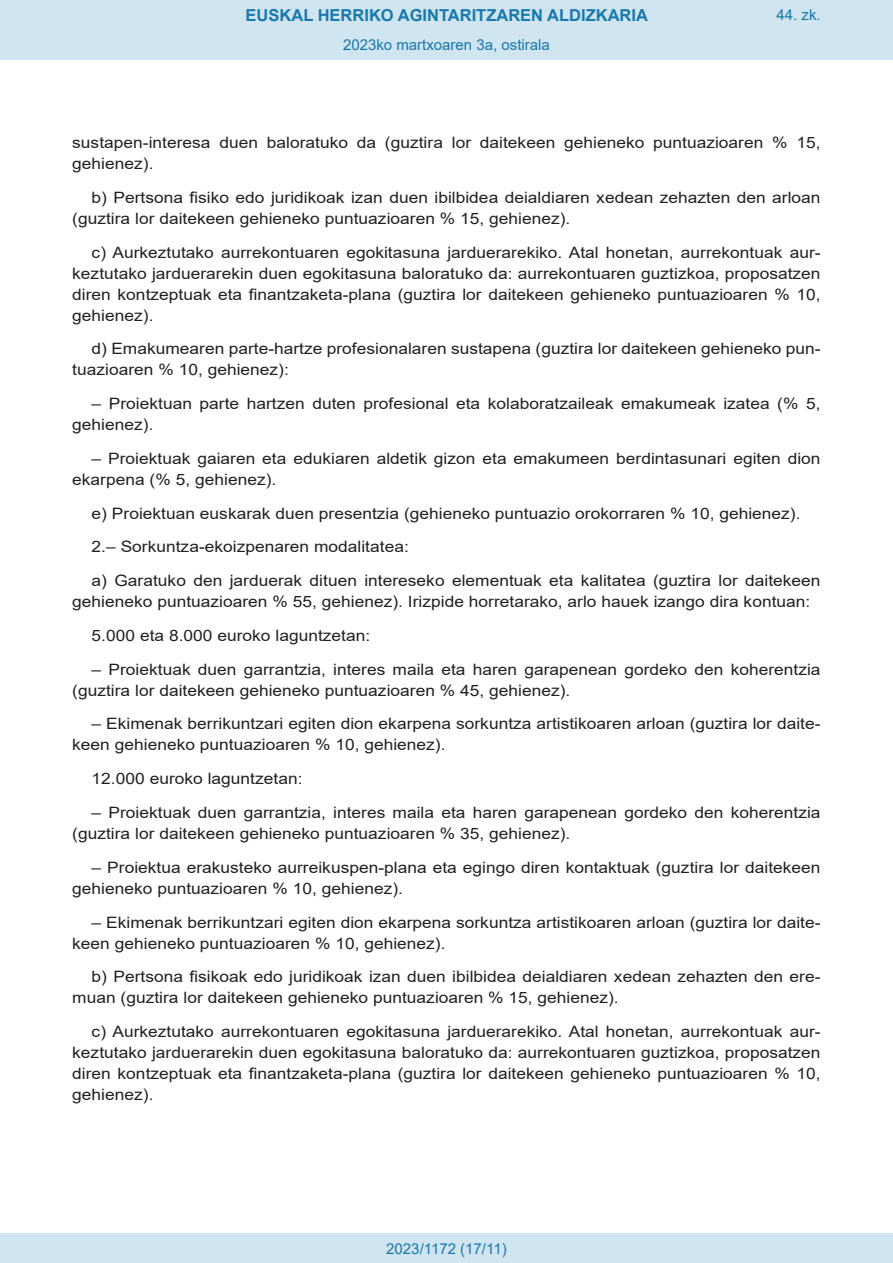
<style>
.page{position:relative;width:893px;height:1263px;background:#fff}
.page>*{position:absolute;margin:0;border:0;box-sizing:border-box;transform-origin:0 0}
.t1{font:700 16.5px "Arial";color:#1879ad}
.BOPVDetalle{font:15.6px/21px "Arial";color:#231f20;scale:1.11 1}
.Paginacion_Centro{font:15px "Arial";color:#1879ad}
</style>
<div class="page">
<div style="left:0;top:0;width:893px;height:60px;background:#d0e5f0"></div>
<div style="left:0;top:1233px;width:893px;height:30px;background:#d0e5f0"></div>
<p class="t1" style="left:246px;top:3px;width:404px">EUSKAL HERRIKO AGINTARITZAREN ALDIZKARIA</p>
<p class="Paginacion_Centro" style="left:343px;top:35px;width:208px">2023ko martxoaren 3a, ostirala</p>
<p class="Paginacion_Centro" style="left:776px;top:5px;width:46px">44. zk.</p>
<p class="BOPVDetalle" style="left:72px;top:132px;width:676px">sustapen-interesa duen baloratuko da (guztira lor daitekeen gehieneko puntuazioaren % 15, gehienez).</p>
<p class="BOPVDetalle" style="left:72px;top:187px;width:676px;text-indent:19px">b) Pertsona fisiko edo juridikoak izan duen ibilbidea deialdiaren xedean zehazten den arloan (guztira lor daitekeen gehieneko puntuazioaren % 15, gehienez).</p>
<p class="BOPVDetalle" style="left:72px;top:242px;width:676px;text-align:justify;text-indent:19px">c) Aurkeztutako aurrekontuaren egokitasuna jarduerarekiko. Atal honetan, aurrekontuak aur&shy;keztutako jarduerarekin duen egokitasuna baloratuko da: aurrekontuaren guztizkoa, proposatzen diren kontzeptuak eta finantzaketa-plana (guztira lor daitekeen gehieneko puntuazioaren % 10, gehienez).</p>
<p class="BOPVDetalle" style="left:72px;top:338px;width:676px;text-indent:19px">d) Emakumearen parte-hartze profesionalaren sustapena (guztira lor daitekeen gehieneko pun&shy;tuazioaren % 10, gehienez):</p>
<p class="BOPVDetalle" style="left:72px;top:393px;width:676px;text-indent:19px">– Proiektuan parte hartzen duten profesional eta kolaboratzaileak emakumeak izatea (% 5, gehienez).</p>
<p class="BOPVDetalle" style="left:72px;top:448px;width:676px;text-indent:19px">– Proiektuak gaiaren eta edukiaren aldetik gizon eta emakumeen berdintasunari egiten dion ekarpena (% 5, gehienez).</p>
<p class="BOPVDetalle" style="left:92px;top:503px;width:640px">e) Proiektuan euskarak duen presentzia (gehieneko puntuazio orokorraren % 10, gehienez).</p>
<p class="BOPVDetalle" style="left:92px;top:536px;width:287px">2.– Sorkuntza-ekoizpenaren modalitatea:</p>
<p class="BOPVDetalle" style="left:72px;top:570px;width:676px;text-indent:19px">a) Garatuko den jarduerak dituen intereseko elementuak eta kalitatea (guztira lor daitekeen gehieneko puntuazioaren % 55, gehienez). Irizpide horretarako, arlo hauek izango dira kontuan:</p>
<p class="BOPVDetalle" style="left:92px;top:625px;width:252px">5.000 eta 8.000 euroko laguntzetan:</p>
<p class="BOPVDetalle" style="left:72px;top:659px;width:676px;text-indent:19px">– Proiektuak duen garrantzia, interes maila eta haren garapenean gordeko den koherentzia (guztira lor daitekeen gehieneko puntuazioaren % 45, gehienez).</p>
<p class="BOPVDetalle" style="left:72px;top:713px;width:676px;text-indent:19px">– Ekimenak berrikuntzari egiten dion ekarpena sorkuntza artistikoaren arloan (guztira lor daite&shy;keen gehieneko puntuazioaren % 10, gehienez).</p>
<p class="BOPVDetalle" style="left:92px;top:768px;width:191px">12.000 euroko laguntzetan:</p>
<p class="BOPVDetalle" style="left:72px;top:802px;width:676px;text-indent:19px">– Proiektuak duen garrantzia, interes maila eta haren garapenean gordeko den koherentzia (guztira lor daitekeen gehieneko puntuazioaren % 35, gehienez).</p>
<p class="BOPVDetalle" style="left:72px;top:857px;width:676px;text-indent:19px">– Proiektua erakusteko aurreikuspen-plana eta egingo diren kontaktuak (guztira lor daitekeen gehieneko puntuazioaren % 10, gehienez).</p>
<p class="BOPVDetalle" style="left:72px;top:911px;width:676px;text-indent:19px">– Ekimenak berrikuntzari egiten dion ekarpena sorkuntza artistikoaren arloan (guztira lor daite&shy;keen gehieneko puntuazioaren % 10, gehienez).</p>
<p class="BOPVDetalle" style="left:72px;top:966px;width:676px;text-indent:19px">b) Pertsona fisikoak edo juridikoak izan duen ibilbidea deialdiaren xedean zehazten den ere&shy;muan (guztira lor daitekeen gehieneko puntuazioaren % 15, gehienez).</p>
<p class="BOPVDetalle" style="left:72px;top:1021px;width:676px;text-align:justify;text-indent:19px">c) Aurkeztutako aurrekontuaren egokitasuna jarduerarekiko. Atal honetan, aurrekontuak aur&shy;keztutako jarduerarekin duen egokitasuna baloratuko da: aurrekontuaren guztizkoa, proposatzen diren kontzeptuak eta finantzaketa-plana (guztira lor daitekeen gehieneko puntuazioaren % 10, gehienez).</p>
<p class="Paginacion_Centro" style="left:386px;top:1238px;width:122px">2023/1172 (17/11)</p>
</div>
